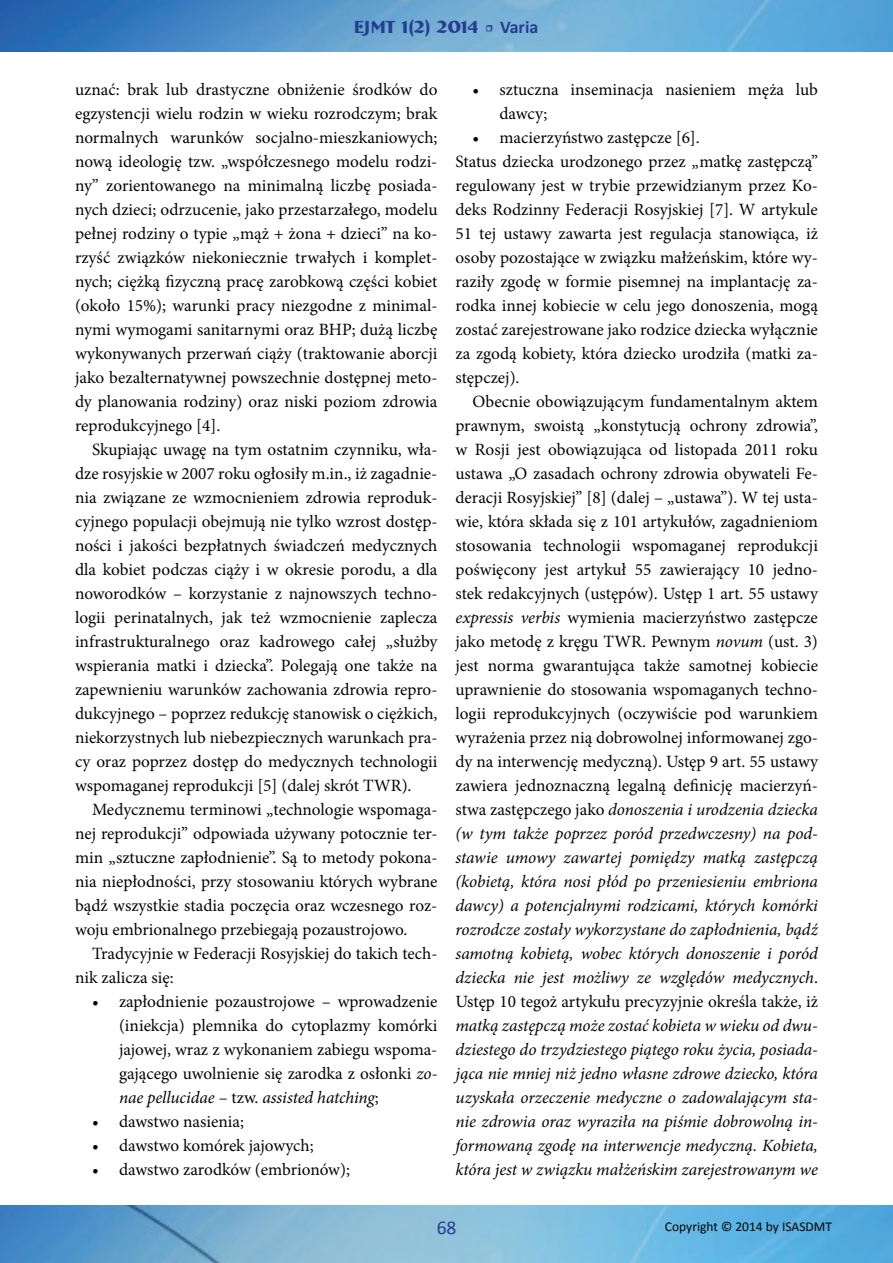
<style>
.page{position:relative;width:893px;height:1263px;background:#fff}
.page>*{position:absolute;margin:0;border:0;box-sizing:border-box;transform-origin:0 0}
.t1{font:19.5px "Calibri";color:#253f8e}
.t2{font:700 18px "Bremen BT";color:#253f8e}
.t3{font:17.25px/24px "Minion Pro";color:#040503;text-align:justify}
.t4{font:italic 17.25px/24px "Minion Pro";letter-spacing:-.005em;color:#040503;text-align:justify}
.t5{font:13.5px "Calibri";color:#040503}
.s1{font-family:"Minion Pro";font-weight:400}
.s2{font-family:"Calibri"}
.s3{font-style:italic}
</style>
<div class="page">
<img style="left:0;top:0;width:893px;height:52px">
<img style="left:0;top:1205px;width:893px;height:58px">
<p class="t2" style="left:354px;top:16px;width:186px">EJMT 1(2) 2014 <span class="s1">•</span> <span class="s2">Varia</span></p>
<p class="t3" style="left:75px;top:78px;width:364px">uznać: brak lub drastyczne obniżenie środków do egzystencji wielu rodzin w wieku rozrodczym; brak normalnych warunków socjalno-mieszkaniowych; nową ideologię tzw. „współczesnego modelu rodzi&shy;ny” zorientowanego na minimalną liczbę posiada&shy;nych dzieci; odrzucenie, jako przestarzałego, modelu pełnej rodziny o typie „mąż + żona + dzieci” na ko&shy;rzyść związków niekoniecznie trwałych i komplet&shy;nych; ciężką fizyczną pracę zarobkową części kobiet (około 15%); warunki pracy niezgodne z minimal&shy;nymi wymogami sanitarnymi oraz BHP; dużą liczbę wykonywanych przerwań ciąży (traktowanie aborcji jako bezalternatywnej powszechnie dostępnej meto&shy;dy planowania rodziny) oraz niski poziom zdrowia reprodukcyjnego [4].</p>
<p class="t3" style="left:75px;top:438px;width:364px;text-indent:17px">Skupiając uwagę na tym ostatnim czynniku, wła&shy;dze rosyjskie w 2007 roku ogłosiły m.in., iż zagadnie&shy;nia związane ze wzmocnieniem zdrowia reproduk&shy;cyjnego populacji obejmują nie tylko wzrost dostęp&shy;ności i jakości bezpłatnych świadczeń medycznych dla kobiet podczas ciąży i w okresie porodu, a dla noworodków – korzystanie z najnowszych techno&shy;logii perinatalnych, jak też wzmocnienie zaplecza infrastrukturalnego oraz kadrowego całej „służby wspierania matki i dziecka”. Polegają one także na zapewnieniu warunków zachowania zdrowia repro&shy;dukcyjnego – poprzez redukcję stanowisk o ciężkich, niekorzystnych lub niebezpiecznych warunkach pra&shy;cy oraz poprzez dostęp do medycznych technologii wspomaganej reprodukcji [5] (dalej skrót TWR).</p>
<p class="t3" style="left:75px;top:798px;width:364px;text-indent:17px">Medycznemu terminowi „technologie wspomaga&shy;nej reprodukcji” odpowiada używany potocznie ter&shy;min „sztuczne zapłodnienie”. Są to metody pokona&shy;nia niepłodności, przy stosowaniu których wybrane bądź wszystkie stadia poczęcia oraz wczesnego roz&shy;woju embrionalnego przebiegają pozaustrojowo.</p>
<p class="t3" style="left:75px;top:942px;width:364px;text-indent:17px">Tradycyjnie w Federacji Rosyjskiej do takich tech&shy;nik zalicza się:</p>
<p class="t3" style="left:119px;top:990px;width:320px;text-indent:-27px">• zapłodnienie pozaustrojowe – wprowadzenie (iniekcja) plemnika do cytoplazmy komórki jajowej, wraz z wykonaniem zabiegu wspoma&shy;gającego uwolnienie się zarodka z osłonki <span class="s3">zo&shy;nae pellucidae</span> – tzw. <span class="s3">assisted hatching</span>;</p>
<p class="t3" style="left:92px;top:1110px;width:153px">• dawstwo nasienia;</p>
<p class="t3" style="left:92px;top:1134px;width:223px">• dawstwo komórek jajowych;</p>
<p class="t3" style="left:92px;top:1158px;width:259px">• dawstwo zarodków (embrionów);</p>
<p class="t3" style="left:499px;top:78px;width:320px;text-indent:-27px">• sztuczna inseminacja nasieniem męża lub dawcy;</p>
<p class="t3" style="left:455px;top:126px;width:364px;text-align:left;text-indent:17px">• macierzyństwo zastępcze [6].<br>Status dziecka urodzonego przez „matkę zastępczą” regulowany jest w trybie przewidzianym przez Ko&shy;deks Rodzinny Federacji Rosyjskiej [7]. W artykule 51 tej ustawy zawarta jest regulacja stanowiąca, iż osoby pozostające w związku małżeńskim, które wy&shy;raziły zgodę w formie pisemnej na implantację za&shy;rodka innej kobiecie w celu jego donoszenia, mogą zostać zarejestrowane jako rodzice dziecka wyłącznie za zgodą kobiety, która dziecko urodziła (matki za&shy;stępczej).</p>
<p class="t3" style="left:455px;top:390px;width:364px;text-indent:17px">Obecnie obowiązującym fundamentalnym aktem prawnym, swoistą „konstytucją ochrony zdrowia”, w Rosji jest obowiązująca od listopada 2011 roku ustawa „O zasadach ochrony zdrowia obywateli Fe&shy;deracji Rosyjskiej” [8] (dalej – „ustawa”). W tej usta&shy;wie, która składa się z 101 artykułów, zagadnieniom stosowania technologii wspomaganej reprodukcji poświęcony jest artykuł 55 zawierający 10 jedno&shy;stek redakcyjnych (ustępów). Ustęp 1 art. 55 ustawy <span class="s3">expressis verbis</span> wymienia macierzyństwo zastępcze jako metodę z kręgu TWR. Pewnym <span class="s3">novum</span> (ust. 3) jest norma gwarantująca także samotnej kobiecie uprawnienie do stosowania wspomaganych techno&shy;logii reprodukcyjnych (oczywiście pod warunkiem wyrażenia przez nią dobrowolnej informowanej zgo&shy;dy na interwencję medyczną). Ustęp 9 art. 55 ustawy zawiera jednoznaczną legalną definicję macierzyń&shy;stwa zastępczego jako <span class="s3">donoszenia i urodzenia dziecka (w tym także poprzez poród przedwczesny) na pod&shy;stawie umowy zawartej pomiędzy matką zastępczą (kobietą, która nosi płód po przeniesieniu embriona dawcy) a potencjalnymi rodzicami, których komórki rozrodcze zostały wykorzystane do zapłodnienia, bądź samotną kobietą, wobec których donoszenie i poród dziecka nie jest możliwy ze względów medycznych</span>.<br>Ustęp 10 tegoż artykułu precyzyjnie określa także, iż</p>
<p class="t4" style="left:455px;top:1013px;width:364px">matką zastępczą może zostać kobieta w wieku od dwu&shy;dziestego do trzydziestego piątego roku życia, posiada&shy;jąca nie mniej niż jedno własne zdrowe dziecko, która uzyskała orzeczenie medyczne o zadowalającym sta&shy;nie zdrowia oraz wyraziła na piśmie dobrowolną in&shy;formowaną zgodę na interwencje medyczną. Kobieta, która jest w związku małżeńskim zarejestrowanym we</p>
<p class="t1" style="left:437px;top:1215px;width:21px">68</p>
<p class="t5" style="left:665px;top:1218px;width:169px">Copyright © 2014 by ISASDMT</p>
</div>
